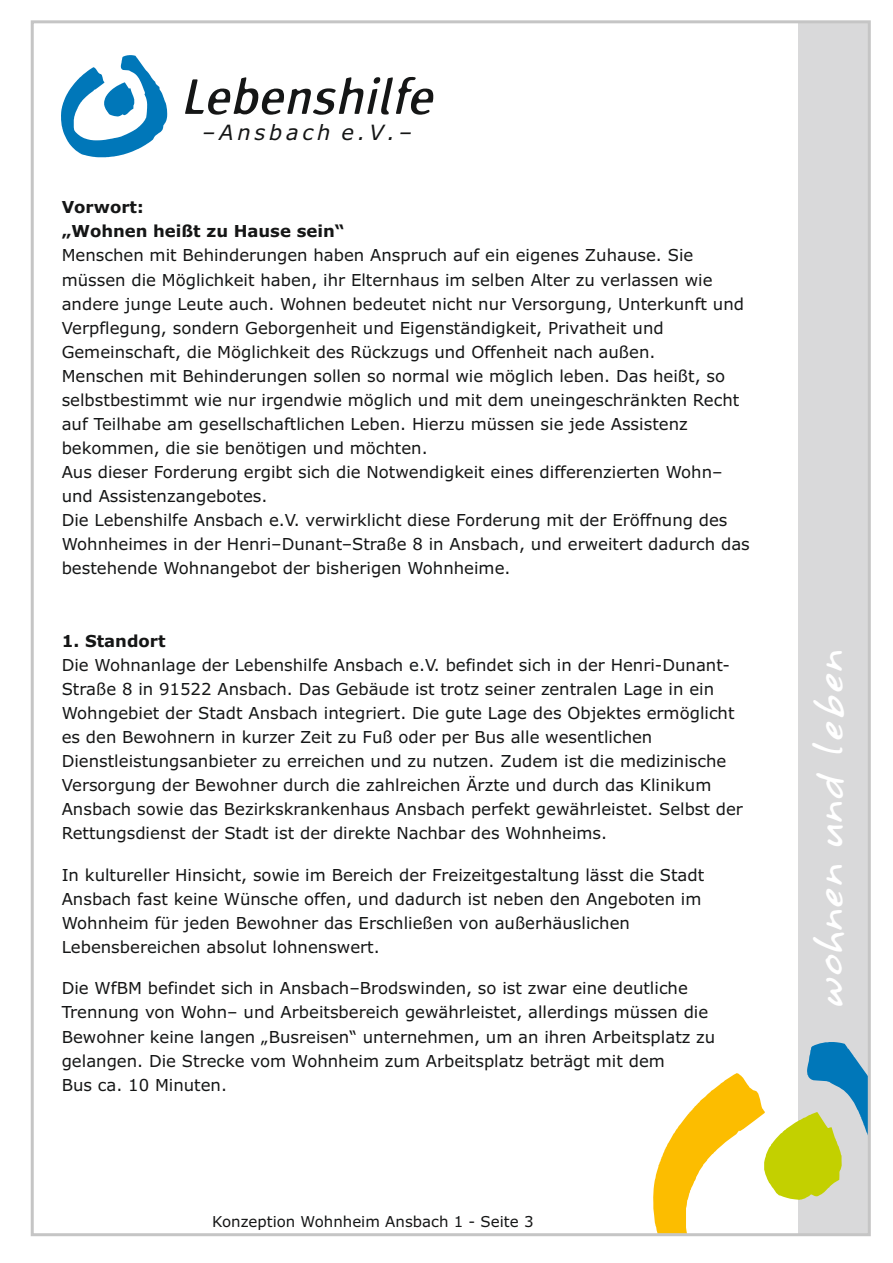
<style>
.page{position:relative;width:893px;height:1263px;background:#fff}
.page>*{position:absolute;margin:0;border:0;box-sizing:border-box;transform-origin:0 0}
.t1{font:36px "Annifont";color:#fff}
.t2{font:italic 21.15px "Verdana";letter-spacing:.175em;color:#151616}
.t3{font:16.5px/24px "Verdana";color:#151616}
.t4{font:700 16.5px/24px "Verdana";color:#151616}
.t5{font:15px "Verdana";color:#151616}
</style>
<div class="page">
<div style="left:798px;top:21px;width:71px;height:1214px;background:#d9d9da"></div>
<svg style="left:653px;top:1042px;width:214px;height:190px"></svg>
<svg style="left:61px;top:55px;width:106px;height:102px"></svg>
<svg style="left:185px;top:77px;width:248px;height:38px"></svg>
<p class="t2" style="left:202px;top:124px;width:212px">–Ansbach e.V.–</p>
<p class="t4" style="left:62px;top:197px;width:284px">Vorwort:<br>„Wohnen heißt zu Hause sein“</p>
<p class="t3" style="left:62px;top:245px;width:690px">Menschen mit Behinderungen haben Anspruch auf ein eigenes Zuhause. Sie müssen die Möglichkeit haben, ihr Elternhaus im selben Alter zu verlassen wie andere junge Leute auch. Wohnen bedeutet nicht nur Versorgung, Unterkunft und Verpflegung, sondern Geborgenheit und Eigenständigkeit, Privatheit und Gemeinschaft, die Möglichkeit des Rückzugs und Offenheit nach außen.<br>Menschen mit Behinderungen sollen so normal wie möglich leben. Das heißt, so selbstbestimmt wie nur irgendwie möglich und mit dem uneingeschränkten Recht auf Teilhabe am gesellschaftlichen Leben. Hierzu müssen sie jede Assistenz bekommen, die sie benötigen und möchten.<br>Aus dieser Forderung ergibt sich die Notwendigkeit eines differenzierten Wohn– und Assistenzangebotes.<br>Die Lebenshilfe Ansbach e.V. verwirklicht diese Forderung mit der Eröffnung des Wohnheimes in der Henri–Dunant–Straße 8 in Ansbach, und erweitert dadurch das bestehende Wohnangebot der bisherigen Wohnheime.</p>
<p class="t4" style="left:62px;top:630px;width:105px">1. Standort</p>
<p class="t3" style="left:62px;top:654px;width:683px">Die Wohnanlage der Lebenshilfe Ansbach e.V. befindet sich in der Henri-Dunant-Straße 8 in 91522 Ansbach. Das Gebäude ist trotz seiner zentralen Lage in ein Wohngebiet der Stadt Ansbach integriert. Die gute Lage des Objektes ermöglicht es den Bewohnern in kurzer Zeit zu Fuß oder per Bus alle wesentlichen Dienstleistungsanbieter zu erreichen und zu nutzen. Zudem ist die medizinische Versorgung der Bewohner durch die zahlreichen Ärzte und durch das Klinikum Ansbach sowie das Bezirkskrankenhaus Ansbach perfekt gewährleistet. Selbst der Rettungsdienst der Stadt ist der direkte Nachbar des Wohnheims.</p>
<p class="t3" style="left:62px;top:864px;width:644px">In kultureller Hinsicht, sowie im Bereich der Freizeitgestaltung lässt die Stadt Ansbach fast keine Wünsche offen, und dadurch ist neben den Angeboten im Wohnheim für jeden Bewohner das Erschließen von außerhäuslichen Lebensbereichen absolut lohnenswert.</p>
<p class="t3" style="left:62px;top:978px;width:655px">Die WfBM befindet sich in Ansbach–Brodswinden, so ist zwar eine deutliche Trennung von Wohn– und Arbeitsbereich gewährleistet, allerdings müssen die Bewohner keine langen „Busreisen“ unternehmen, um an ihren Arbeitsplatz zu gelangen. Die Strecke vom Wohnheim zum Arbeitsplatz beträgt mit dem<br>Bus ca. 10 Minuten.</p>
<p class="t5" style="left:212px;top:1215px;width:323px">Konzeption Wohnheim Ansbach 1 - Seite 3</p>
<h1 class="t1" style="left:798px;top:1008px;width:360px;rotate:-90deg">wohnen und leben</h1>
</div>
